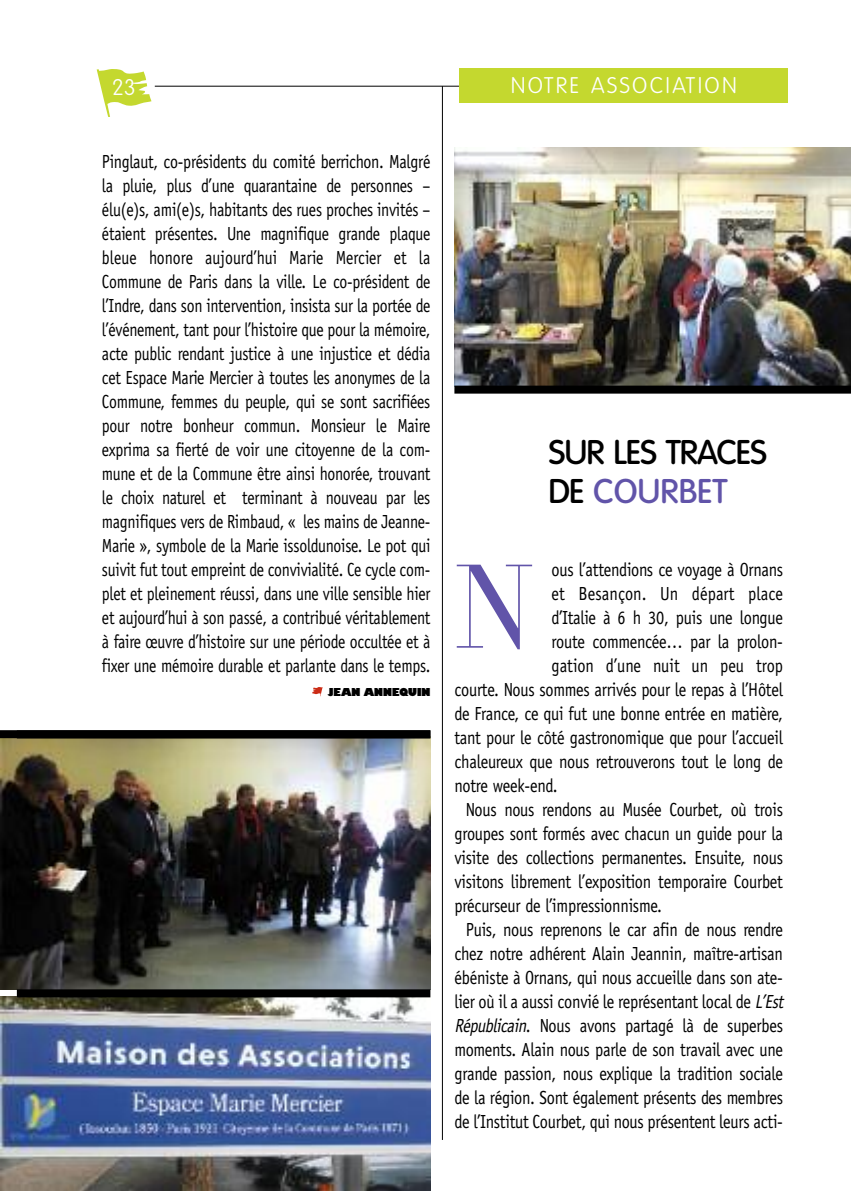
<style>
.page{position:relative;width:851px;height:1191px;background:#fff}
.page>*{position:absolute;margin:0;border:0;box-sizing:border-box;transform-origin:0 0}
.t1{font:116.6px "Didot";color:#6154a9;scale:.95 1}
.t2{font:500 33.4px/38.8px "Volkswagen";letter-spacing:-.03em;color:#000}
.t3{font:300 22px "Volkswagen";letter-spacing:.105em;color:#fff}
.t4{font:19px/24px "Officina Sans";letter-spacing:-.015em;color:#000;text-align:justify;scale:.84 1}
.t5{font:19px "Officina Sans";letter-spacing:-.015em;color:#000;scale:.86 1}
.t6{font:19px "Officina Sans";letter-spacing:.005em;color:#000;scale:.86 1}
.t7{font:800 12px "Chantilly UB";color:#000}
.s1{color:#6154a9}
.s2{font-style:italic}
</style>
<div class="page">
<hr style="left:155px;top:86px;width:627px;height:1px;background:#000">
<svg style="left:97px;top:69px;width:54px;height:48px"></svg>
<svg style="left:312px;top:687px;width:10px;height:9px"></svg>
<img style="left:0;top:997px;width:430px;height:194px">
<img style="left:0;top:738px;width:430px;height:252px">
<div style="left:17px;top:989px;width:413px;height:8px;background:#000"></div>
<img style="left:454px;top:147px;width:396px;height:238px">
<div style="left:454px;top:385px;width:396px;height:8px;background:#000"></div>
<hr style="left:442px;top:86px;width:1px;height:1054px;background:#000">
<div style="left:0;top:730px;width:430px;height:8px;background:#000"></div>
<div style="left:459px;top:68px;width:328px;height:34px;background:#c4d82f"></div>
<p class="t3" style="left:112px;top:75px;width:25px">23</p>
<p class="t4" style="left:102px;top:151px;width:392px">Pinglaut, co-présidents du comité berrichon. Malgré la pluie, plus d’une quarantaine de personnes – élu(e)s, ami(e)s, habitants des rues proches invités – étaient présentes. Une magnifique grande plaque bleue honore aujourd’hui Marie Mercier et la Commune de Paris dans la ville. Le co-président de l’Indre, dans son intervention, insista sur la portée de l’événement, tant pour l’histoire que pour la mémoire, acte public rendant justice à une injustice et dédia cet Espace Marie Mercier à toutes les anonymes de la Commune, femmes du peuple, qui se sont sacrifiées pour notre bonheur commun. Monsieur le Maire exprima sa fierté de voir une citoyenne de la com&shy;mune et de la Commune être ainsi honorée, trouvant le choix naturel et terminant à nouveau par les magnifiques vers de Rimbaud, « les mains de Jeanne-Marie », symbole de la Marie issoldunoise. Le pot qui suivit fut tout empreint de convivialité. Ce cycle com&shy;plet et pleinement réussi, dans une ville sensible hier et aujourd’hui à son passé, a contribué véritablement à faire œuvre d’histoire sur une période occultée et à fixer une mémoire durable et parlante dans le temps.</p>
<p class="t7" style="left:328px;top:685px;width:104px">JEAN ANNEQUIN</p>
<p class="t3" style="left:510px;top:72px;width:228px">NOTRE ASSOCIATION</p>
<h2 class="t2" style="left:548px;top:433px;width:220px">SUR LES TRACES<br>DE <span class="s1">COURBET</span></h2>
<h1 class="t1" style="left:454px;top:538px;width:86px">N</h1>
<p class="t5" style="left:551px;top:562px;width:271px">ous l’attendions ce voyage à Ornans</p>
<p class="t6" style="left:551px;top:586px;width:271px">et Besançon. Un départ place</p>
<p class="t5" style="left:551px;top:610px;width:271px">d’Italie à 6 h 30, puis une longue</p>
<p class="t5" style="left:551px;top:634px;width:271px">route commencée… par la prolon-</p>
<p class="t5" style="left:551px;top:658px;width:271px">gation d’une nuit un peu trop</p>
<p class="t5" style="left:454px;top:682px;width:383px">courte. Nous sommes arrivés pour le repas à l’Hôtel</p>
<p class="t5" style="left:454px;top:706px;width:383px">de France, ce qui fut une bonne entrée en matière,</p>
<p class="t5" style="left:454px;top:730px;width:383px">tant pour le côté gastronomique que pour l’accueil</p>
<p class="t5" style="left:454px;top:754px;width:383px">chaleureux que nous retrouverons tout le long de</p>
<p class="t5" style="left:454px;top:778px;width:122px">notre week-end.</p>
<p class="t5" style="left:465px;top:802px;width:370px">Nous nous rendons au Musée Courbet, où trois</p>
<p class="t5" style="left:454px;top:826px;width:383px">groupes sont formés avec chacun un guide pour la</p>
<p class="t5" style="left:454px;top:850px;width:383px">visite des collections permanentes. Ensuite, nous</p>
<p class="t5" style="left:454px;top:874px;width:383px">visitons librement l’exposition temporaire Courbet</p>
<p class="t5" style="left:454px;top:898px;width:243px">précurseur de l’impressionnisme.</p>
<p class="t5" style="left:465px;top:922px;width:370px">Puis, nous reprenons le car afin de nous rendre</p>
<p class="t5" style="left:454px;top:946px;width:383px">chez notre adhérent Alain Jeannin, maître-artisan</p>
<p class="t5" style="left:454px;top:970px;width:383px">ébéniste à Ornans, qui nous accueille dans son ate-</p>
<p class="t5" style="left:454px;top:994px;width:387px">lier où il a aussi convié le représentant local de <span class="s2">L’Est</span></p>
<p class="t5" style="left:454px;top:1018px;width:383px"><span class="s2">Républicain</span>. Nous avons partagé là de superbes</p>
<p class="t5" style="left:454px;top:1042px;width:383px">moments. Alain nous parle de son travail avec une</p>
<p class="t5" style="left:454px;top:1066px;width:383px">grande passion, nous explique la tradition sociale</p>
<p class="t5" style="left:454px;top:1090px;width:383px">de la région. Sont également présents des membres</p>
<p class="t5" style="left:454px;top:1114px;width:383px">de l’Institut Courbet, qui nous présentent leurs acti-</p>
</div>
